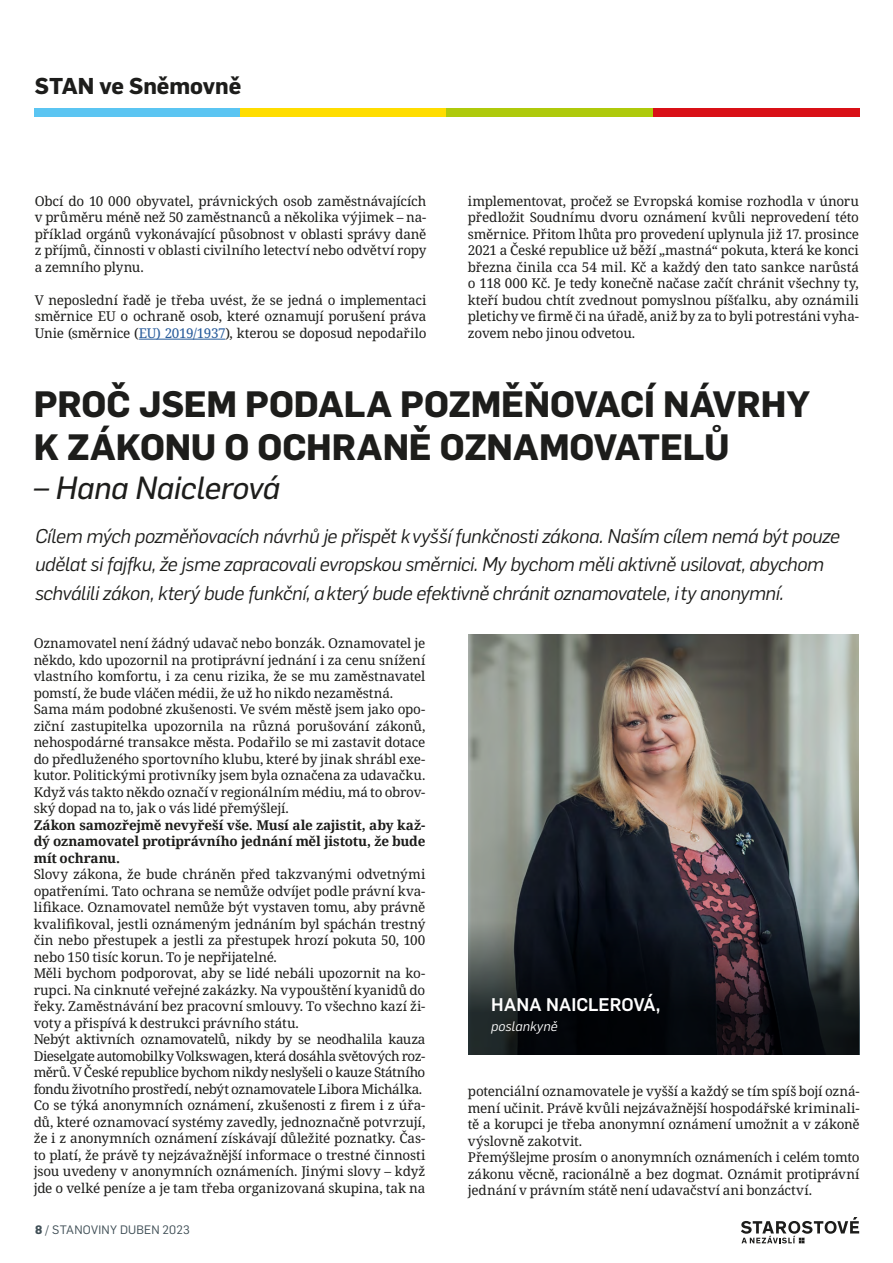
<style>
.page{position:relative;width:893px;height:1263px;background:#fff}
.page>*{position:absolute;margin:0;border:0;box-sizing:border-box;transform-origin:0 0}
.t1{font:700 36px/43.2px "Flama";letter-spacing:-.005em;color:#1d1d1b}
.t2{font:italic 31.5px "Flama Basic";letter-spacing:-.005em;color:#1d1d1b}
.t3{font:700 22.5px "Flama";color:#1d1d1b}
.t4{font:italic 19.5px/28.5px "Flama";letter-spacing:-.02em;color:#1d1d1b}
.t5{font:500 18px "Flama";color:#fff}
.t6{font:13.5px/16.5px "Noto Serif";letter-spacing:-.015em;color:#1d1d1b;text-align:justify}
.t7{font:700 13.5px/16.5px "Noto Serif";letter-spacing:-.015em;color:#1d1d1b;text-align:justify}
.t8{font:italic 13.5px "Flama";letter-spacing:.005em;color:#fff}
.t9{font:12px "Flama";letter-spacing:.02em;color:#3f4e55}
.s1{color:#275b9b}
.s2{font-weight:700}
</style>
<div class="page">
<div style="left:34px;top:108px;width:206px;height:9px;background:#5bc5f2"></div>
<div style="left:240px;top:108px;width:207px;height:9px;background:#fd0"></div>
<div style="left:447px;top:108px;width:206px;height:9px;background:#afca0b"></div>
<div style="left:653px;top:108px;width:207px;height:9px;background:#d91016"></div>
<svg style="left:741px;top:1217px;width:118px;height:26px"></svg>
<hr style="left:139px;top:339px;width:86px;height:1px;background:#275b9b">
<img style="left:469px;top:634px;width:390px;height:262px">
<svg style="left:468px;top:896px;width:392px;height:158px;background:#222328"></svg>
<h3 class="t3" style="left:35px;top:69px;width:208px">STAN ve Sněmovně</h3>
<p class="t6" style="left:35px;top:193px;width:393px">Obcí do 10 000 obyvatel, právnických osob zaměstnávajících v průměru méně než 50 zaměstnanců a několika výjimek – na&shy;příklad orgánů vykonávající působnost v oblasti správy daně z příjmů, činnosti v oblasti civilního letectví nebo odvětví ropy a zemního plynu.</p>
<p class="t6" style="left:35px;top:292px;width:393px">V neposlední řadě je třeba uvést, že se jedná o implementaci směrnice EU o ochraně osob, které oznamují porušení práva Unie (směrnice (<span class="s1">EU) 2019/1937</span>), kterou se doposud nepodařilo</p>
<p class="t6" style="left:468px;top:193px;width:393px">implementovat, pročež se Evropská komise rozhodla v únoru předložit Soudnímu dvoru oznámení kvůli neprovedení této směrnice. Přitom lhůta pro provedení uplynula již 17. prosince 2021 a České republice už běží „mastná“ pokuta, která ke konci března činila cca 54 mil. Kč a každý den tato sankce narůstá o 118 000 Kč. Je tedy konečně načase začít chránit všechny ty, kteří budou chtít zvednout pomyslnou píšťalku, aby oznámili pletichy ve firmě či na úřadě, aniž by za to byli potrestáni vyha&shy;zovem nebo jinou odvetou.</p>
<h1 class="t1" style="left:34px;top:380px;width:777px">PROČ JSEM PODALA POZMĚŇOVACÍ NÁVRHY<br>K ZÁKONU O OCHRANĚ OZNAMOVATELŮ</h1>
<h2 class="t2" style="left:34px;top:466px;width:248px">– Hana Naiclerová</h2>
<p class="t4" style="left:35px;top:520px;width:806px">Cílem mých pozměňovacích návrhů je přispět k vyšší funkčnosti zákona. Naším cílem nemá být pouze udělat si fajfku, že jsme zapracovali evropskou směrnici. My bychom měli aktivně usilovat, abychom schválili zákon, který bude funkční, a který bude efektivně chránit oznamovatele, i ty anonymní.</p>
<p class="t6" style="left:34px;top:636px;width:393px;text-align:left">Oznamovatel není žádný udavač nebo bonzák. Oznamovatel je někdo, kdo upozornil na protiprávní jednání i za cenu snížení vlastního komfortu, i za cenu rizika, že se mu zaměstnavatel pomstí, že bude vláčen médii, že už ho nikdo nezaměstná.<br>Sama mám podobné zkušenosti. Ve svém městě jsem jako opo&shy;ziční zastupitelka upozornila na různá porušování zákonů, nehospodárné transakce města. Podařilo se mi zastavit dotace do předluženého sportovního klubu, které by jinak shrábl exe&shy;kutor. Politickými protivníky jsem byla označena za udavačku.<br>Když vás takto někdo označí v regionálním médiu, má to obrov&shy;ský dopad na to, jak o vás lidé přemýšlejí.</p>
<p class="t7" style="left:34px;top:816px;width:393px">Zákon samozřejmě nevyřeší vše. Musí ale zajistit, aby kaž&shy;dý oznamovatel protiprávního jednání měl jistotu, že bude mít ochranu.</p>
<p class="t6" style="left:34px;top:867px;width:393px;text-align:left">Slovy zákona, že bude chráněn před takzvanými odvetnými opatřeními. Tato ochrana se nemůže odvíjet podle právní kva&shy;lifikace. Oznamovatel nemůže být vystaven tomu, aby právně kvalifikoval, jestli oznámeným jednáním byl spáchán trestný čin nebo přestupek a jestli za přestupek hrozí pokuta 50, 100 nebo 150 tisíc korun. To je nepřijatelné.<br>Měli bychom podporovat, aby se lidé nebáli upozornit na ko&shy;rupci. Na cinknuté veřejné zakázky. Na vypouštění kyanidů do řeky. Zaměstnávání bez pracovní smlouvy. To všechno kazí ži&shy;voty a přispívá k destrukci právního státu.<br>Nebýt aktivních oznamovatelů, nikdy by se neodhalila kauza Dieselgate automobilky Volkswagen, která dosáhla světových roz&shy;měrů. V České republice bychom nikdy neslyšeli o kauze Státního fondu životního prostředí, nebýt oznamovatele Libora Michálka.<br>Co se týká anonymních oznámení, zkušenosti z firem i z úřa&shy;dů, které oznamovací systémy zavedly, jednoznačně potvrzují, že i z anonymních oznámení získávají důležité poznatky. Čas&shy;to platí, že právě ty nejzávažnější informace o trestné činnosti jsou uvedeny v anonymních oznámeních. Jinými slovy – když jde o velké peníze a je tam třeba organizovaná skupina, tak na</p>
<p class="t9" style="left:35px;top:1221px;width:156px"><span class="s2">8</span> / STANOVINY DUBEN 2023</p>
<h3 class="t5" style="left:491px;top:992px;width:171px">HANA NAICLEROVÁ,</h3>
<p class="t8" style="left:491px;top:1017px;width:68px">poslankyně</p>
<p class="t6" style="left:468px;top:1083px;width:393px;text-align:left">potenciální oznamovatele je vyšší a každý se tím spíš bojí ozná&shy;mení učinit. Právě kvůli nejzávažnější hospodářské kriminali&shy;tě a korupci je třeba anonymní oznámení umožnit a v zákoně výslovně zakotvit.<br>Přemýšlejme prosím o anonymních oznámeních i celém tomto zákonu věcně, racionálně a bez dogmat. Oznámit protiprávní jednání v právním státě není udavačství ani bonzáctví.</p>
</div>
